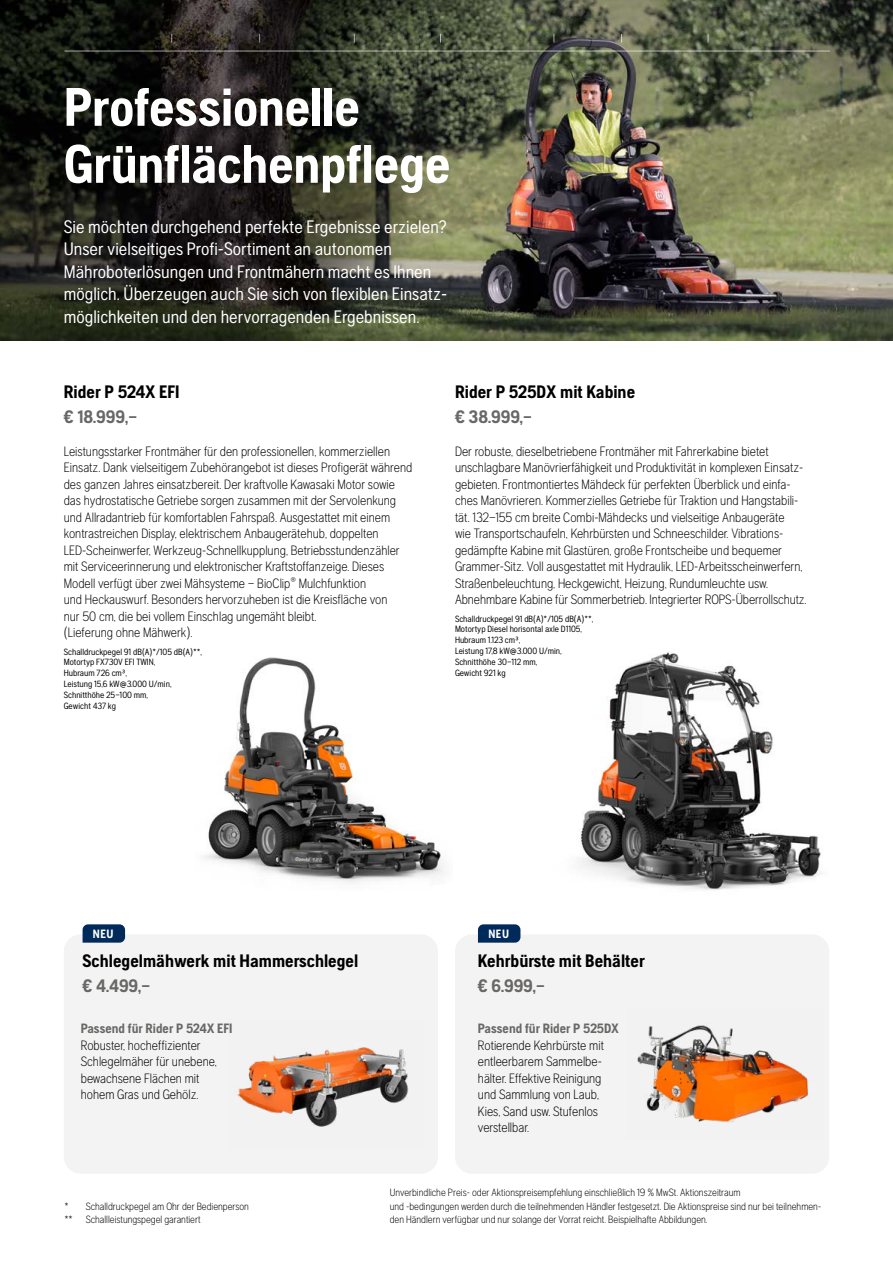
<style>
.page{position:relative;width:893px;height:1263px;background:#fff}
.page>*{position:absolute;margin:0;border:0;box-sizing:border-box;transform-origin:0 0}
.t1{font:700 54px/57px "Husqvarna Gothic";letter-spacing:-.005em;color:#fff}
.Einleitung_13_16{font:18px/22.5px "Husqvarna Gothic";color:#fff}
.H_Produkte{font:700 18px "Husqvarna Gothic";color:#000}
.Preis{font:700 18px "Husqvarna Gothic";color:#696867}
.Fließtext{font:300 13.5px/16.5px "Husqvarna Gothic";color:#000}
.t2{font:700 12px "Husqvarna Gothic";letter-spacing:.045em;color:#fff}
.Klein{font:300 10.5px/13.5px "Husqvarna Gothic";color:#000}
.Fließtext-2{font:300 10.5px "Husqvarna Gothic";color:#000}
.Produktdetails{font:9px/10.8px "Husqvarna Gothic";color:#000}
.s1{font-weight:700;color:#696867}
</style>
<div class="page">
<img style="left:0;top:0;width:893px;height:340px">
<img style="left:204px;top:657px;width:240px;height:227px">
<img style="left:579px;top:652px;width:243px;height:238px">
<div style="left:455px;top:934px;width:374px;height:240px;background:#f3f3f3;border-radius:17px"></div>
<div style="left:64px;top:934px;width:374px;height:240px;background:#f3f3f3;border-radius:17px"></div>
<svg style="left:83px;top:924px;width:42px;height:19px"></svg>
<img style="left:237px;top:1047px;width:172px;height:80px">
<svg style="left:478px;top:924px;width:42px;height:19px"></svg>
<img style="left:637px;top:1025px;width:171px;height:98px">
<svg style="left:618px;top:34px;width:4px;height:8px"></svg>
<hr style="left:64px;top:51px;width:766px;height:1px;background:#fff">
<h1 class="t1" style="left:64px;top:78px;width:388px">Professionelle<br>Grünflächenpflege</h1>
<p class="Einleitung_13_16" style="left:64px;top:215px;width:385px">Sie möchten durchgehend perfekte Ergebnisse erzielen?<br>Unser vielseitiges Profi-Sortiment an autonomen<br>Mäh roboterlösungen und Frontmähern macht es Ihnen möglich. Überzeugen auch Sie sich von flexiblen Einsatz&shy;möglichkeiten und den hervorragenden Ergebnissen.</p>
<p class="H_Produkte" style="left:64px;top:381px;width:117px">Rider P 524X EFI</p>
<p class="Preis" style="left:64px;top:406px;width:75px">€ 18.999,–</p>
<p class="Fließtext" style="left:64px;top:443px;width:350px">Leistungsstarker Frontmäher für den professionellen, kommerziellen Einsatz. Dank vielseitigem Zubehörangebot ist dieses Profigerät während des ganzen Jahres einsatzbereit. Der kraftvolle Kawasaki Motor sowie das hydrostatische Getriebe sorgen zusammen mit der Servolenkung und Allradantrieb für komfortablen Fahrspaß. Ausgestattet mit einem kontrastreichen Display, elektrischem Anbaugerätehub, doppelten LED-Scheinwerfer, Werkzeug-Schnell kupplung, Betriebsstundenzähler mit Service erinnerung und elektronischer Kraftstoffanzeige. Dieses Modell verfügt über zwei Mähsysteme – BioClip<sup>®</sup> Mulchfunktion<br>und Heckauswurf. Besonders hervor zuheben ist die Kreisfläche von<br>nur 50 cm, die bei vollem Einschlag ungemäht bleibt.<br>(Lieferung ohne Mähwerk).</p>
<p class="Produktdetails" style="left:64px;top:646px;width:140px">Schalldruckpegel 91 dB(A)*/105 dB(A)**,<br>Motortyp FX730V EFI TWIN,<br>Hubraum 726 cm³,<br>Leistung 15,6 kW@3.000 U/min,<br>Schnitthöhe 25–100 mm,<br>Gewicht 437 kg</p>
<p class="H_Produkte" style="left:455px;top:381px;width:182px">Rider P 525DX mit Kabine</p>
<p class="Preis" style="left:455px;top:406px;width:78px">€ 38.999,–</p>
<p class="Fließtext" style="left:455px;top:443px;width:353px">Der robuste, dieselbetriebene Frontmäher mit Fahrerkabine bietet unschlagbare Manövrierfähigkeit und Produktivität in komplexen Einsatz&shy;gebieten. Frontmontiertes Mähdeck für perfekten Überblick und einfa&shy;ches Manövrieren. Kommerzielles Getriebe für Traktion und Hangstabili&shy;tät. 132–155 cm breite Combi-Mähdecks und vielseitige Anbaugeräte<br>wie Transportschaufeln, Kehrbürsten und Schneeschilder. Vibrations&shy;gedämpfte Kabine mit Glastüren, große Frontscheibe und bequemer Grammer-Sitz. Voll ausgestattet mit Hydraulik, LED-Arbeitsscheinwerfern, Straßenbeleuchtung, Heckgewicht, Heizung, Rundumleuchte usw.<br>Abnehmbare Kabine für Sommerbetrieb. Integrierter ROPS-Überrollschutz.</p>
<p class="Produktdetails" style="left:455px;top:613px;width:140px">Schalldruckpegel 91 dB(A)*/105 dB(A)**,<br>Motortyp Diesel horisontal axle D1105,<br>Hubraum 1.123 cm³,<br>Leistung 17,8 kW@3.000 U/min,<br>Schnitthöhe 30–112 mm,<br>Gewicht 921 kg</p>
<p class="t2" style="left:93px;top:927px;width:22px">NEU</p>
<p class="H_Produkte" style="left:83px;top:951px;width:277px">Schlegelmähwerk mit Hammerschlegel</p>
<p class="Preis" style="left:83px;top:975px;width:69px">€ 4.499,–</p>
<p class="t2" style="left:488px;top:927px;width:22px">NEU</p>
<p class="H_Produkte" style="left:478px;top:951px;width:168px">Kehrbürste mit Behälter</p>
<p class="Preis" style="left:478px;top:975px;width:68px">€ 6.999,–</p>
<p class="Fließtext" style="left:81px;top:1020px;width:153px"><span class="s1">Passend für Rider P 524X EFI<br></span>Robuster, hocheffizienter<br>Schlegelmäher für unebene, bewachsene Flächen mit hohem Gras und Gehölz.</p>
<p class="Fließtext" style="left:478px;top:1020px;width:142px"><span class="s1">Passend für Rider P 525DX<br></span>Rotierende Kehrbürste mit entleerbarem Sammelbe&shy;hälter. Effektive Reinigung und Sammlung von Laub,<br>Kies, Sand usw. Stufenlos verstellbar.</p>
<p class="Fließtext-2" style="left:64px;top:1200px;width:186px">* Schalldruckpegel am Ohr der Bedienperson</p>
<p class="Fließtext-2" style="left:64px;top:1214px;width:138px">** Schallleistungspegel garantiert</p>
<p class="Klein" style="left:390px;top:1186px;width:433px">Unverbindliche Preis- oder Aktionspreisempfehlung einschließlich 19 % MwSt. Aktionszeitraum<br>und -bedingungen werden durch die teilnehmenden Händler festgesetzt. Die Aktionspreise sind nur bei teilnehmen&shy;den Händlern verfügbar und nur solange der Vorrat reicht. Beispielhafte Abbildungen.</p>
</div>
